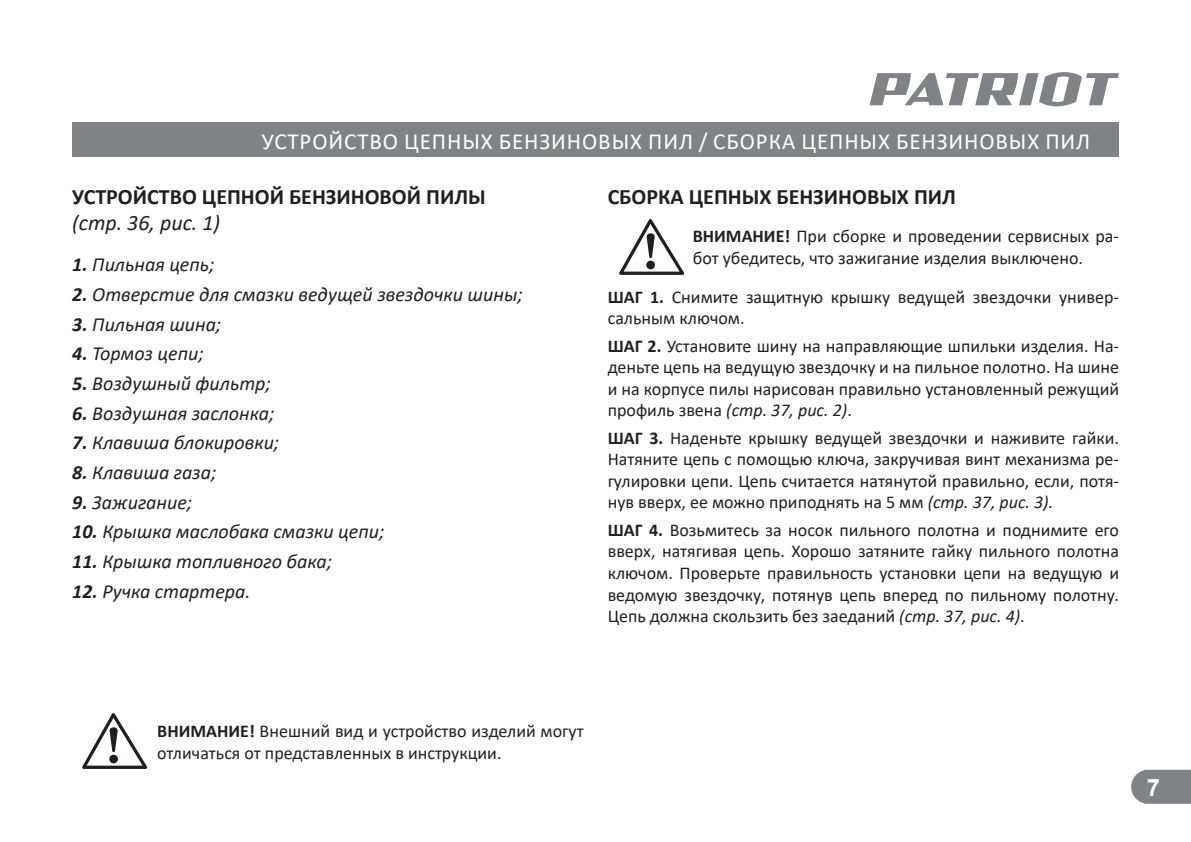
<style>
.page{position:relative;width:1191px;height:842px;background:#fff}
.page>*{position:absolute;margin:0;border:0;box-sizing:border-box;transform-origin:0 0}
.t1{font:700 24px "Arial";color:#fff}
.t2{font:23px "Calibri";letter-spacing:.04em;color:#fff}
.t3{font:700 22px "Calibri";color:#231f20}
.t4{font:italic 22px "Calibri";color:#231f20}
.t5{font:italic 20px "Calibri";color:#231f20}
.t6{font:18px/21.6px "Calibri";color:#231f20}
.s1{font-weight:700}
.s2{font-style:italic}
</style>
<div class="page">
<svg style="left:1131px;top:769px;width:60px;height:34px"></svg>
<svg style="left:869px;top:72px;width:250px;height:34px"></svg>
<div style="left:72px;top:123px;width:1047px;height:34px;background:#808285"></div>
<svg style="left:82px;top:713px;width:65px;height:56px"></svg>
<svg style="left:619px;top:219px;width:65px;height:56px"></svg>
<p class="t2" style="left:262px;top:125px;width:830px">УСТРОЙСТВО ЦЕПНЫХ БЕНЗИНОВЫХ ПИЛ / СБОРКА ЦЕПНЫХ БЕНЗИНОВЫХ ПИЛ</p>
<p class="t3" style="left:72px;top:181px;width:415px">УСТРОЙСТВО ЦЕПНОЙ БЕНЗИНОВОЙ ПИЛЫ</p>
<p class="t4" style="left:72px;top:207px;width:149px">(стр. 36, рис. 1)</p>
<p class="t5" style="left:72px;top:251px;width:144px"><span class="s1">1.</span> Пильная цепь;</p>
<p class="t5" style="left:72px;top:280px;width:452px"><span class="s1">2.</span> Отверстие для смазки ведущей звездочки шины;</p>
<p class="t5" style="left:72px;top:310px;width:151px"><span class="s1">3.</span> Пильная шина;</p>
<p class="t5" style="left:72px;top:340px;width:133px"><span class="s1">4.</span> Тормоз цепи;</p>
<p class="t5" style="left:72px;top:369px;width:200px"><span class="s1">5.</span> Воздушный фильтр;</p>
<p class="t5" style="left:72px;top:399px;width:204px"><span class="s1">6.</span> Воздушная заслонка;</p>
<p class="t5" style="left:72px;top:429px;width:209px"><span class="s1">7.</span> Клавиша блокировки;</p>
<p class="t5" style="left:72px;top:458px;width:146px"><span class="s1">8.</span> Клавиша газа;</p>
<p class="t5" style="left:72px;top:488px;width:121px"><span class="s1">9.</span> Зажигание;</p>
<p class="t5" style="left:72px;top:517px;width:314px"><span class="s1">10.</span> Крышка маслобака смазки цепи;</p>
<p class="t5" style="left:72px;top:547px;width:261px"><span class="s1">11.</span> Крышка топливного бака;</p>
<p class="t5" style="left:72px;top:577px;width:180px"><span class="s1">12.</span> Ручка стартера.</p>
<p class="t3" style="left:608px;top:181px;width:350px">СБОРКА ЦЕПНЫХ БЕНЗИНОВЫХ ПИЛ</p>
<p class="t6" style="left:693px;top:225px;width:428px"><span class="s1">ВНИМАНИЕ!</span> При сборке и проведении сервисных ра&shy;бот убедитесь, что зажигание изделия выключено.</p>
<p class="t6" style="left:608px;top:285px;width:513px"><span class="s1">ШАГ 1.</span> Снимите защитную крышку ведущей звездочки универ&shy;сальным ключом.</p>
<p class="t6" style="left:608px;top:334px;width:513px;text-align:justify"><span class="s1">ШАГ 2.</span> Установите шину на направляющие шпильки изделия. На&shy;деньте цепь на ведущую звездочку и на пильное полотно. На шине и на корпусе пилы нарисован правильно установленный режущий профиль звена <span class="s2">(стр. 37, рис. 2)</span>.</p>
<p class="t6" style="left:608px;top:426px;width:513px;text-align:justify"><span class="s1">ШАГ 3.</span> Наденьте крышку ведущей звездочки и наживите гайки.<br>Натяните цепь с помощью ключа, закручивая винт механизма ре&shy;гулировки цепи. Цепь считается натянутой правильно, если, потя&shy;нув вверх, ее можно приподнять на 5 мм <span class="s2">(стр. 37, рис. 3).</span></p>
<p class="t6" style="left:608px;top:518px;width:513px;text-align:justify"><span class="s1">ШАГ 4.</span> Возьмитесь за носок пильного полотна и поднимите его вверх, натягивая цепь. Хорошо затяните гайку пильного полотна ключом. Проверьте правильность установки цепи на ведущую и ведомую звездочку, потянув цепь вперед по пильному полотну.<br>Цепь должна скользить без заеданий <span class="s2">(стр. 37, рис. 4)</span>.</p>
<p class="t6" style="left:157px;top:719px;width:428px"><span class="s1">ВНИМАНИЕ!</span> Внешний вид и устройство изделий могут отличаться от представленных в инструкции.</p>
<h1 class="t1" style="left:1147px;top:770px;width:15px">7</h1>
</div>
